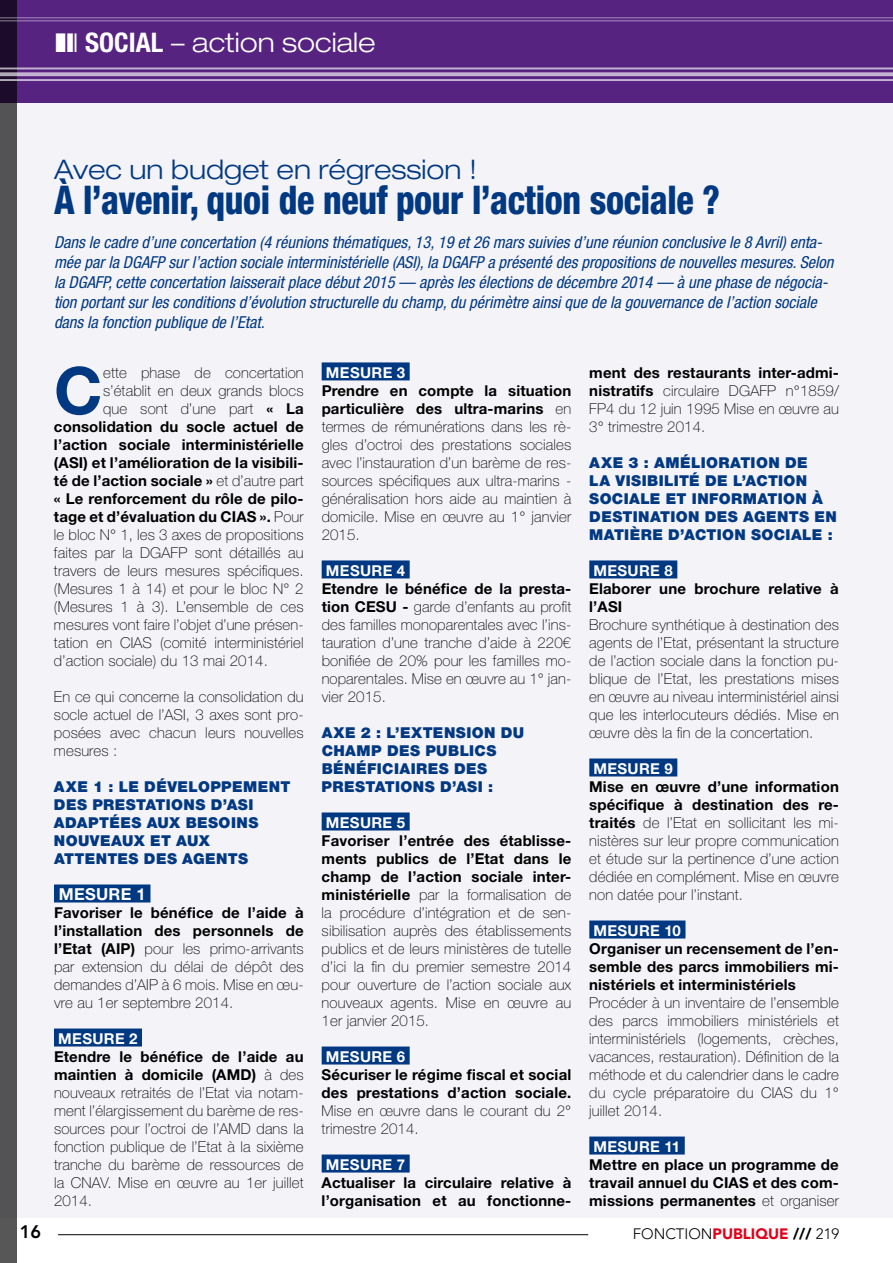
<style>
.page{position:relative;width:893px;height:1263px;background:#fff}
.page>*{position:absolute;margin:0;border:0;box-sizing:border-box;transform-origin:0 0}
.t1{font:700 65.4px "Helvetica Neue LT Std";color:#003882}
.t2{font:800 condensed 39.6px "Helvetica Neue LT Std";letter-spacing:-.01em;color:#003882;scale:.91 1}
.t3{font:300 expanded 27px "Helvetica Neue LT Std";color:#003882}
.t4{font:300 expanded 27px "Helvetica Neue LT Std";color:#fff}
.t5{font:800 18px "Avenir LT Std";color:#000}
.t6{font:italic condensed 16.5px/19.8px "Helvetica Neue LT Std";color:#003882}
.t7{font:700 16.5px "Helvetica Neue LT Std";letter-spacing:.02em;color:#fff}
.t8{font:100 15px/18px "Helvetica Neue LT Std";letter-spacing:.01em;color:#000;text-align:justify}
.t9{font:700 15px/18px "Helvetica Neue LT Std";letter-spacing:.01em;color:#000}
.t10{font:900 15px/18px "Helvetica Neue LT Std";letter-spacing:.025em;color:#003882}
.t11{font:700 15px "Helvetica Neue LT Std";letter-spacing:.025em;color:#fff}
.t12{font:300 15px "Avenir LT Std";color:#000}
.s1{font-weight:700;font-stretch:condensed}
.s2{font-weight:700}
.s3{font-weight:100}
.s4{font-weight:900;color:#e2001a}
.s5{font-weight:900}
</style>
<div class="page">
<hr style="left:58px;top:1234px;width:530px;height:1px;background:#000">
<div style="left:0;top:60px;width:893px;height:1157px;background:#f4f3f8"></div>
<div style="left:54px;top:884px;width:96px;height:18px;background:#003882"></div>
<div style="left:54px;top:1028px;width:88px;height:18px;background:#003882"></div>
<div style="left:322px;top:362px;width:88px;height:18px;background:#003882"></div>
<div style="left:322px;top:560px;width:88px;height:18px;background:#003882"></div>
<div style="left:322px;top:812px;width:88px;height:18px;background:#003882"></div>
<div style="left:322px;top:1046px;width:88px;height:18px;background:#003882"></div>
<div style="left:322px;top:1154px;width:88px;height:18px;background:#003882"></div>
<div style="left:589px;top:560px;width:88px;height:18px;background:#003882"></div>
<div style="left:589px;top:758px;width:88px;height:18px;background:#003882"></div>
<div style="left:589px;top:920px;width:96px;height:18px;background:#003882"></div>
<div style="left:589px;top:1136px;width:96px;height:18px;background:#003882"></div>
<div style="left:0;top:0;width:893px;height:102px;background:#572381"></div>
<svg style="left:0;top:0;width:17px;height:1263px;background:#4f4d51"></svg>
<hr style="left:0;top:68px;width:893px;height:1px;background:#fff">
<svg style="left:0;top:72px;width:893px;height:4px;background:#bba6cc"></svg>
<hr style="left:0;top:79px;width:893px;height:2px;background:#fff">
<hr style="left:0;top:17px;width:893px;height:2px;background:#fff">
<hr style="left:0;top:20px;width:893px;height:2px;background:#fff">
<h3 class="t4" style="left:85px;top:27px;width:292px"><span class="s1">SOCIAL</span> – action sociale</h3>
<h3 class="t3" style="left:54px;top:153px;width:425px">Avec un budget en régression !</h3>
<h2 class="t2" style="left:54px;top:175px;width:734px">À l’avenir, quoi de neuf pour l’action sociale ?</h2>
<p class="t6" style="left:54px;top:233px;width:781px">Dans le cadre d’une concertation (4 réunions thématiques, 13, 19 et 26 mars suivies d’une réunion conclusive le 8 Avril) enta&shy;mée par la DGAFP sur l’action sociale interministérielle (ASI), la DGAFP a présenté des propositions de nouvelles mesures. Selon la DGAFP, cette concertation laisserait place début 2015 — après les élections de décembre 2014 — à une phase de négocia&shy;tion portant sur les conditions d’évolution structurelle du champ, du périmètre ainsi que de la gouvernance de l’action sociale dans la fonction publique de l’Etat.</p>
<h1 class="t1" style="left:54px;top:350px;width:45px">C</h1>
<p class="t8" style="left:103px;top:364px;width:202px">ette phase de concertation</p>
<p class="t8" style="left:103px;top:382px;width:202px">s’établit en deux grands blocs</p>
<p class="t8" style="left:103px;top:400px;width:202px">que sont d’une part <span class="s2">« La</span></p>
<p class="t9" style="left:54px;top:417px;width:251px">consolidation du socle actuel de</p>
<p class="t9" style="left:54px;top:435px;width:251px">l’action sociale interministérielle</p>
<p class="t9" style="left:54px;top:453px;width:251px">(ASI) et l’amélioration de la visibili-</p>
<p class="t9" style="left:54px;top:471px;width:251px">té de l’action sociale » <span class="s3">et d’autre part</span></p>
<p class="t9" style="left:54px;top:489px;width:251px">« Le renforcement du rôle de pilo-</p>
<p class="t9" style="left:54px;top:507px;width:251px">tage et d’évaluation du CIAS ». <span class="s3">Pour</span></p>
<p class="t8" style="left:54px;top:526px;width:251px">le bloc N° 1, les 3 axes de propositions</p>
<p class="t8" style="left:54px;top:544px;width:251px">faites par la DGAFP sont détaillés au</p>
<p class="t8" style="left:54px;top:562px;width:251px">travers de leurs mesures spécifiques.</p>
<p class="t8" style="left:54px;top:580px;width:251px">(Mesures 1 à 14) et pour le bloc N° 2</p>
<p class="t8" style="left:54px;top:598px;width:251px">(Mesures 1 à 3). L’ensemble de ces</p>
<p class="t8" style="left:54px;top:616px;width:251px">mesures vont faire l’objet d’une présen-</p>
<p class="t8" style="left:54px;top:634px;width:251px">tation en CIAS (comité interministériel</p>
<p class="t8" style="left:54px;top:652px;width:215px">d’action sociale) du 13 mai 2014.</p>
<p class="t8" style="left:54px;top:688px;width:251px">En ce qui concerne la consolidation du socle actuel de l’ASI, 3 axes sont pro&shy;posées avec chacun leurs nouvelles mesures :</p>
<p class="t10" style="left:54px;top:778px;width:168px">AXE 1 : LE DÉVELOPPE</p>
<p class="t10" style="left:243px;top:778px;width:49px">MENT</p>
<p class="t10" style="left:54px;top:796px;width:51px">DES PRES</p>
<p class="t10" style="left:54px;top:796px;width:206px;text-indent:82px">TATIONS D’ASI<br>ADAPTÉES AUX BESOINS<br>NOUVEAUX ET AUX<br>ATTENTES DES AGENTS</p>
<p class="t7" style="left:59px;top:884px;width:88px">Mesure 1</p>
<p class="t8" style="left:54px;top:904px;width:251px"><span class="s2">Favoriser le bénéfice de l’aide à l’installation des personnels de l’Etat (AIP)</span> pour les primo-arrivants par extension du délai de dépôt des demandes d’AIP à 6 mois. Mise en œu&shy;vre au 1er septembre 2014.</p>
<p class="t11" style="left:58px;top:1029px;width:81px">Mesure 2</p>
<p class="t8" style="left:54px;top:1048px;width:251px"><span class="s2">Etendre le bénéfice de l’aide au maintien à domicile (AMD)</span> à des nouveaux retraités de l’Etat via notam&shy;ment l’élargissement du barème de res&shy;sources pour l’octroi de l’AMD dans la fonction publique de l’Etat à la sixième tranche du barème de ressources de la CNAV. Mise en œuvre au 1er juillet 2014.</p>
<p class="t11" style="left:326px;top:363px;width:81px">Mesure 3</p>
<p class="t8" style="left:322px;top:382px;width:251px"><span class="s2">Prendre en compte la situation particulière des ultra-marins</span> en termes de rémunérations dans les rè&shy;gles d’octroi des prestations sociales avec l’instauration d’un barème de res&shy;sources spécifiques aux ultra-marins - généralisation hors aide au maintien à domicile. Mise en œuvre au 1° janvier 2015.</p>
<p class="t11" style="left:326px;top:561px;width:81px">Mesure 4</p>
<p class="t9" style="left:322px;top:579px;width:251px">Etendre le bénéfice de la presta&shy;tion CES</p>
<p class="t8" style="left:322px;top:598px;width:251px;text-indent:64px"><span class="s2">U -</span> garde d’enfants au profit des familles monoparentales avec l’ins&shy;tauration d’une tranche d’aide à 220€ bonifiée de 20% pour les familles mo&shy;noparentales. Mise en œuvre au 1° jan&shy;vier 2015.</p>
<p class="t10" style="left:322px;top:724px;width:204px">AXE 2 : L’EXTENSION DU<br>CHAMP DES PUBLICS<br>BÉNÉFICIAIRES</p>
<p class="t10" style="left:454px;top:760px;width:24px">DES</p>
<p class="t10" style="left:322px;top:778px;width:12px">PRES</p>
<p class="t10" style="left:365px;top:778px;width:129px">TATIONS D’ASI :</p>
<p class="t11" style="left:326px;top:813px;width:81px">Mesure 5</p>
<p class="t8" style="left:322px;top:832px;width:251px"><span class="s2">Favoriser l’entrée des établisse&shy;ments publics de l’Etat dans le champ de l’action sociale inter&shy;ministérielle</span> par la formalisation de la procédure d’intégration et de sen&shy;sibilisation auprès des établissements publics et de leurs ministères de tutelle d’ici la fin du premier semestre 2014 pour ouverture de l’action sociale aux nouveaux agents. Mise en œuvre au 1er janvier 2015.</p>
<p class="t11" style="left:326px;top:1047px;width:81px">Mesure 6</p>
<p class="t9" style="left:322px;top:1065px;width:251px">Sécuriser le régime fiscal et social des prestations d’action sociale.</p>
<p class="t8" style="left:322px;top:1102px;width:251px">Mise en œuvre dans le courant du 2° trimestre 2014.</p>
<p class="t11" style="left:326px;top:1155px;width:81px">Mesure 7</p>
<p class="t9" style="left:322px;top:1173px;width:251px">Actualiser la circulaire relative à l’organisation et au fonctionne-</p>
<p class="t8" style="left:589px;top:364px;width:251px"><span class="s2">ment des restaurants inter-admi&shy;nistratifs</span> circulaire DGAFP n°1859/ FP4 du 12 juin 1995 Mise en œuvre au 3° trimestre 2014.</p>
<p class="t10" style="left:589px;top:454px;width:219px;text-align:justify">AXE 3 : AMÉLIORATION DE LA VISI BILITÉ DE L’ACTION SOCIALE</p>
<p class="t10" style="left:589px;top:490px;width:249px;text-indent:77px">ET INFORMATION À<br>DESTINATION DES AGENTS EN<br>MATIÈRE D’ACTION SOCIALE</p>
<p class="t10" style="left:828px;top:526px;width:7px">:</p>
<p class="t11" style="left:594px;top:561px;width:81px">Mesure 8</p>
<p class="t9" style="left:589px;top:579px;width:251px">Elaborer une brochure relative à l’ASI</p>
<p class="t8" style="left:589px;top:616px;width:251px">Brochure synthétique à destination des agents de l’Etat, présentant la structure de l’action sociale dans la fonction pu&shy;blique de l’Etat, les prestations mises en œuvre au niveau interministériel ainsi que les interlocuteurs dédiés. Mise en œuvre dès la fin de la concertation.</p>
<p class="t11" style="left:594px;top:759px;width:81px">Mesure 9</p>
<p class="t8" style="left:589px;top:778px;width:251px"><span class="s2">Mise en œuvre d’une information spécifique à destination des re&shy;traités</span> de l’Etat en sollicitant les mi&shy;nistères sur leur propre communication et étude sur la pertinence d’une action dédiée en complément. Mise en œuvre non datée pour l’instant.</p>
<p class="t11" style="left:594px;top:921px;width:89px">Mesure 10</p>
<p class="t9" style="left:589px;top:939px;width:251px;text-align:justify">Organiser un recensement de l’en&shy;semble des parcs immobiliers mi&shy;nistériels et interministériels</p>
<p class="t8" style="left:589px;top:994px;width:251px">Procéder à un inventaire de l’ensemble des parcs immobiliers ministériels et interministériels (logements, crèches, vacances, restauration). Définition de la méthode et du calendrier dans le cadre du cycle préparatoire du CIAS du 1° juillet 2014.</p>
<p class="t11" style="left:594px;top:1137px;width:88px">Mesure 11</p>
<p class="t9" style="left:589px;top:1155px;width:251px;text-align:justify">Mettre en place un programme de travail annuel du CIAS et des com&shy;missions permanentes <span class="s3">et organiser</span></p>
<p class="t5" style="left:20px;top:1221px;width:23px">16</p>
<p class="t12" style="left:633px;top:1225px;width:208px">FONCTION<span class="s4">PUBLIQUE</span> <span class="s5">///</span> 219</p>
</div>
